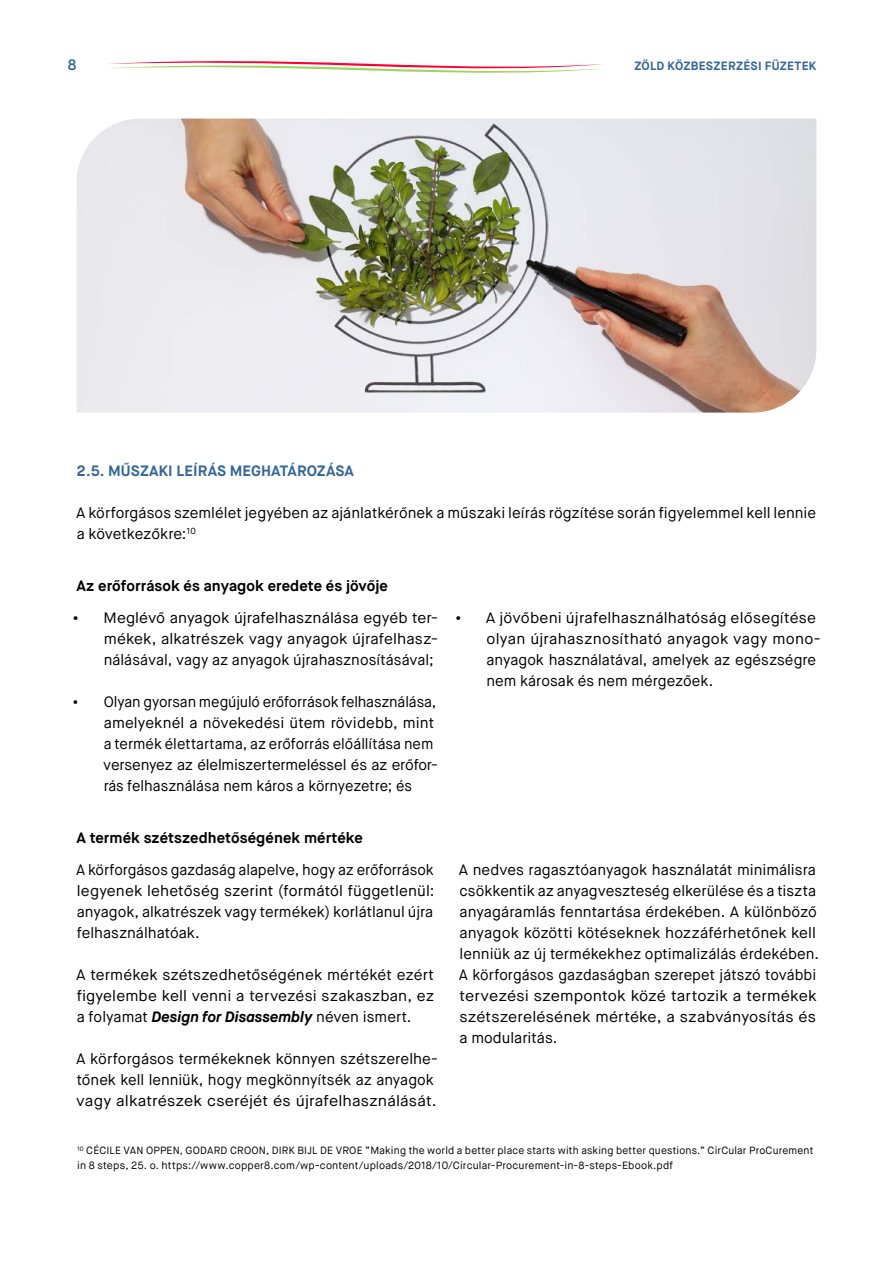
<style>
.page{position:relative;width:893px;height:1263px;background:#fff}
.page>*{position:absolute;margin:0;border:0;box-sizing:border-box;transform-origin:0 0}
.t1{font:15px/21px "Maison Neue";color:#000}
.t2{font:700 15px "Maison Neue";letter-spacing:.005em;color:#000}
.t3{font:700 15px "Maison Neue";letter-spacing:.005em;color:#369}
.t4{font:600 15px "Maison Neue";color:#369}
.t5{font:700 12px "Maison Neue";letter-spacing:.025em;color:#369}
.t6{font:10.5px/15px "Maison Neue";letter-spacing:.015em;color:#000}
.s1{font-weight:700}
.s2{font-weight:700;font-style:italic}
</style>
<div class="page">
<svg style="left:109px;top:61px;width:494px;height:12px"></svg>
<img style="left:77px;top:119px;width:739px;height:294px">
<p class="t4" style="left:68px;top:55px;width:10px">8</p>
<p class="t5" style="left:634px;top:58px;width:184px">ZÖLD KÖZBESZERZÉSI FÜZETEK</p>
<p class="t3" style="left:77px;top:461px;width:278px">2.5. MŰSZAKI LEÍRÁS MEGHATÁROZÁSA</p>
<p class="t1" style="left:76px;top:502px;width:742px">A körforgásos szemlélet jegyében az ajánlatkérőnek a műszaki leírás rögzítése során figyelemmel kell lennie a következőkre:<sup>10</sup></p>
<p class="t2" style="left:76px;top:576px;width:313px">Az erőforrások és anyagok eredete és jövője</p>
<p class="t1" style="left:104px;top:607px;width:336px;text-align:justify;text-indent:-31px"><span class="s1">•</span> Meglévő anyagok újrafelhasználása egyéb ter&shy;mékek, alkatrészek vagy anyagok újrafelhasz&shy;nálásával, vagy az anyagok újrahasznosításával;</p>
<p class="t1" style="left:103px;top:691px;width:336px;text-indent:-30px"><span class="s1">•</span> Olyan gyorsan megújuló erőforrások felhasználása, amelyeknél a növekedési ütem rövidebb, mint a termék élettartama, az erőforrás előállítása nem versenyez az élelmiszertermeléssel és az erőfor&shy;rás felhasználása nem káros a környezetre; és</p>
<p class="t2" style="left:76px;top:828px;width:288px">A termék szétszedhetőségének mértéke</p>
<p class="t1" style="left:76px;top:859px;width:360px;text-align:justify">A körforgásos gazdaság alapelve, hogy az erőforrások legyenek lehetőség szerint (formától függetlenül: anyagok, alkatrészek vagy termékek) korlátlanul újra felhasználhatóak.</p>
<p class="t1" style="left:76px;top:964px;width:360px;text-align:justify">A termékek szétszedhetőségének mértékét ezért figyelembe kell venni a tervezési szakaszban, ez a folyamat <span class="s2">Design for Disassembly</span> néven ismert.</p>
<p class="t1" style="left:76px;top:1048px;width:363px">A körforgásos termékeknek könnyen szétszerelhe&shy;tőnek kell lenniük, hogy megkönnyítsék az anyagok vagy alkatrészek cseréjét és újrafelhasználását.</p>
<p class="t1" style="left:486px;top:607px;width:336px;text-indent:-31px"><span class="s1">•</span> A jövőbeni újrafelhasználhatóság elősegítése olyan újrahasznosítható anyagok vagy mono&shy;anyagok használatával, amelyek az egészségre nem károsak és nem mérgezőek.</p>
<p class="t1" style="left:459px;top:859px;width:362px">A nedves ragasztóanyagok használatát minimálisra csökkentik az anyagveszteség elkerülése és a tiszta anyagáramlás fenntartása érdekében. A különböző anyagok közötti kötéseknek hozzáférhetőnek kell lenniük az új termékekhez optimalizálás érdekében.<br>A körforgásos gazdaságban szerepet játszó további tervezési szempontok közé tartozik a termékek szétszerelésének mértéke, a szabványosítás és a modularitás.</p>
<p class="t6" style="left:77px;top:1143px;width:738px"><sup>10</sup> CÉCILE VAN OPPEN, GODARD CROON, DIRK BIJL DE VROE “Making the world a better place starts with asking better questions.” CirCular ProCurement in 8 steps, 25. o. https://www.copper8.com/wp-content/uploads/2018/10/Circular-Procurement-in-8-steps-Ebook.pdf</p>
</div>
